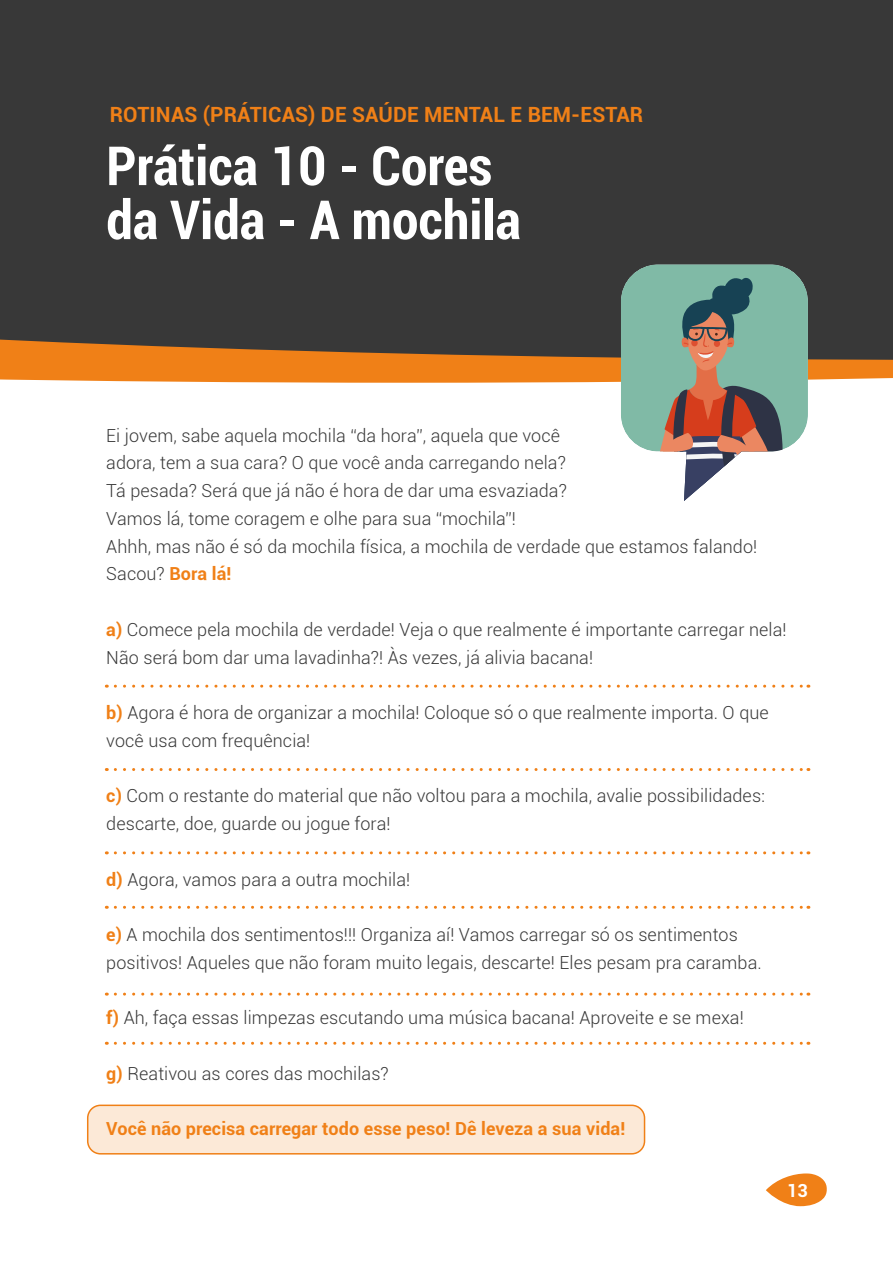
<style>
.page{position:relative;width:893px;height:1263px;background:#fff}
.page>*{position:absolute;margin:0;border:0;box-sizing:border-box;transform-origin:0 0}
.t1{font:700 condensed 54px "Roboto";color:#fff}
.t2{font:700 21px "Roboto";letter-spacing:.005em;color:#f08017}
.t3{font:300 18px/27.8px "Roboto";letter-spacing:.005em;color:#383838}
.t4{font:700 18px "Roboto";letter-spacing:.005em;color:#f08017}
.t5{font:700 18px "Roboto";color:#fff}
.s1{font-weight:700;color:#f08017}
</style>
<div class="page">
<svg style="left:766px;top:1173px;width:61px;height:33px"></svg>
<div style="left:88px;top:1105px;width:556px;height:49px;background:#fce9d7;border-radius:13px"></div>
<div style="left:87px;top:1104px;width:558px;height:50px;border:2px solid #f08017;border-radius:13px"></div>
<svg style="left:0;top:360px;width:893px;height:23px;background:#f08825"></svg>
<div style="left:0;top:0;width:893px;height:360px;background:#383838"></div>
<svg style="left:115px;top:685px;width:694px;height:3px"></svg>
<svg style="left:115px;top:768px;width:694px;height:3px"></svg>
<svg style="left:115px;top:851px;width:694px;height:3px"></svg>
<svg style="left:115px;top:906px;width:694px;height:3px"></svg>
<svg style="left:115px;top:992px;width:694px;height:3px"></svg>
<svg style="left:115px;top:1042px;width:694px;height:3px"></svg>
<svg style="left:621px;top:264px;width:187px;height:237px"></svg>
<p class="t2" style="left:110px;top:100px;width:535px">ROTINAS (PRÁTICAS) DE SAÚDE MENTAL E BEM-ESTAR</p>
<p class="t1" style="left:106px;top:128px;width:387px">Prática 10 - Cores</p>
<p class="t1" style="left:106px;top:182px;width:416px">da Vida - A mochila</p>
<p class="t3" style="left:106px;top:421px;width:462px">Ei jovem, sabe aquela mochila “da hora”, aquela que você adora, tem a sua cara? O que você anda carregando nela?<br>Tá pesada? Será que já não é hora de dar uma esvaziada?<br>Vamos lá, tome coragem e olhe para sua “mochila”!</p>
<p class="t3" style="left:106px;top:532px;width:652px">Ahhh, mas não é só da mochila física, a mochila de verdade que estamos falando!<br>Sacou? <span class="s1">Bora lá!</span></p>
<p class="t3" style="left:106px;top:615px;width:682px"><span class="s1">a)</span> Comece pela mochila de verdade! Veja o que realmente é importante carregar nela!<br>Não será bom dar uma lavadinha?! Às vezes, já alivia bacana!</p>
<p class="t3" style="left:106px;top:698px;width:664px"><span class="s1">b)</span> Agora é hora de organizar a mochila! Coloque só o que realmente importa. O que você usa com frequência!</p>
<p class="t3" style="left:106px;top:781px;width:660px"><span class="s1">c)</span> Com o restante do material que não voltou para a mochila, avalie possibilidades: descarte, doe, guarde ou jogue fora!</p>
<p class="t3" style="left:106px;top:865px;width:305px"><span class="s1">d)</span> Agora, vamos para a outra mochila!</p>
<p class="t3" style="left:106px;top:920px;width:657px"><span class="s1">e)</span> A mochila dos sentimentos!!! Organiza aí! Vamos carregar só os sentimentos positivos! Aqueles que não foram muito legais, descarte! Eles pesam pra caramba.</p>
<p class="t3" style="left:106px;top:1003px;width:639px"><span class="s1">f)</span> Ah, faça essas limpezas escutando uma música bacana! Aproveite e se mexa!</p>
<p class="t3" style="left:106px;top:1059px;width:284px"><span class="s1">g)</span> Reativou as cores das mochilas?</p>
<p class="t4" style="left:106px;top:1116px;width:520px">Você não precisa carregar todo esse peso! Dê leveza a sua vida!</p>
<p class="t5" style="left:787px;top:1177px;width:22px">13</p>
</div>
